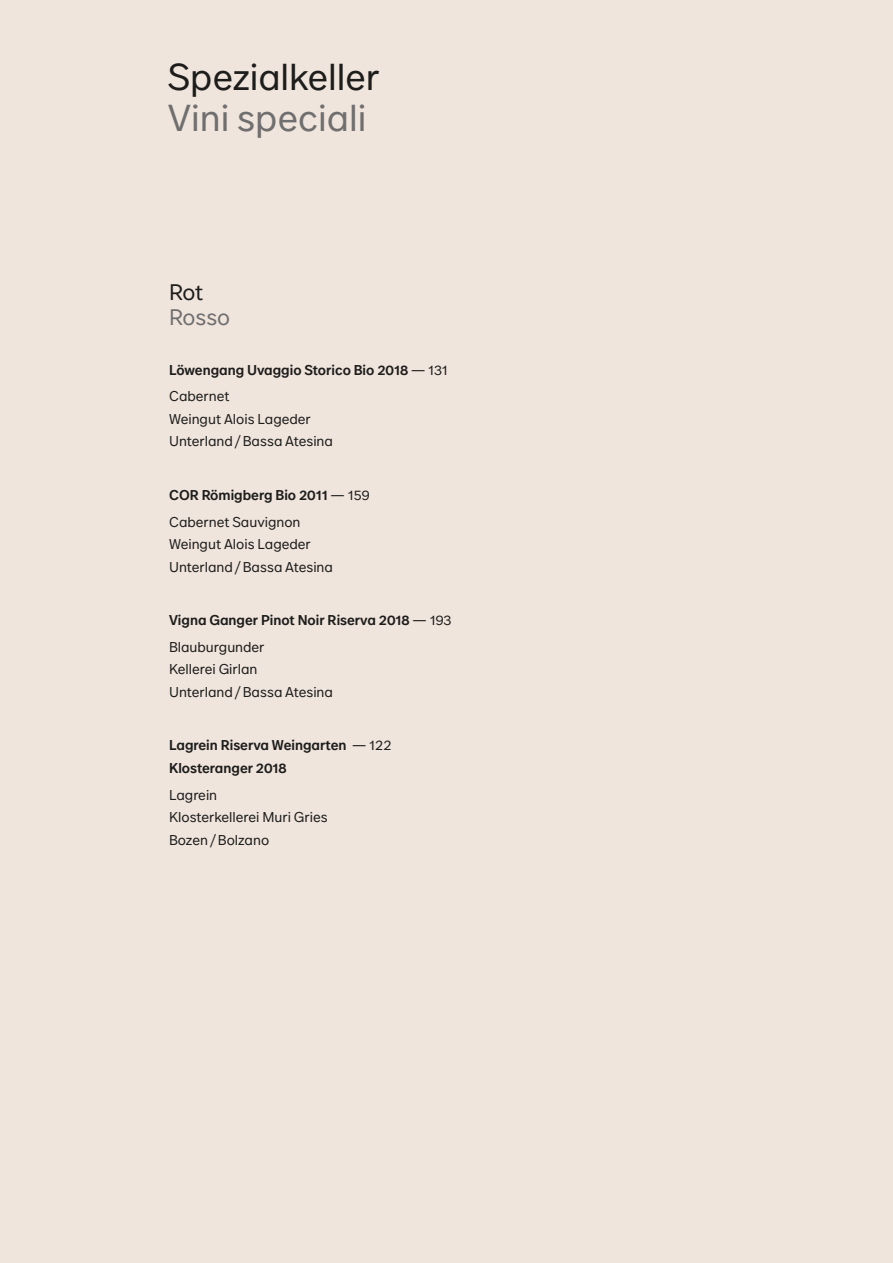
<style>
.page{position:relative;width:893px;height:1263px;background:#f0e5dd}
.page>*{position:absolute;margin:0;border:0;box-sizing:border-box;transform-origin:0 0}
.Ü1{font:37.5px/40.5px "Set Classic";color:#1d1d1b}
.Copytext_2{font:22.5px "Set Classic";letter-spacing:-.005em;color:#706f6f}
.Copytext_2-2{font:22.5px "Set Classic";color:#1d1d1b}
.Copytext_2-3{font:14.25px/22.5px "Set Classic";color:#1d1d1b}
.Copytext_2-4{font:500 14.25px/22.5px "Set Classic";color:#1d1d1b}
.s1{color:#706f6f}
.s2{font-weight:400}
</style>
<div class="page">
<p class="Ü1" style="left:168px;top:57px;width:213px">Spezialkeller<br><span class="s1">Vini speciali</span></p>
<p class="Copytext_2-2" style="left:169px;top:276px;width:36px">Rot</p>
<p class="Copytext_2" style="left:169px;top:302px;width:63px">Rosso</p>
<p class="Copytext_2-4" style="left:169px;top:358px;width:280px">Löwengang Uvaggio Storico Bio 2018 <span class="s2">— 131</span></p>
<p class="Copytext_2-3" style="left:169px;top:385px;width:166px">Cabernet<br>Weingut Alois Lageder<br>Unterland / Bassa Atesina</p>
<p class="Copytext_2-4" style="left:169px;top:484px;width:202px">COR Römigberg Bio 2011 <span class="s2">— 159</span></p>
<p class="Copytext_2-3" style="left:169px;top:510px;width:166px">Cabernet Sauvignon<br>Weingut Alois Lageder<br>Unterland / Bassa Atesina</p>
<p class="Copytext_2-4" style="left:169px;top:609px;width:284px">Vigna Ganger Pinot Noir Riserva 2018 <span class="s2">— 193</span></p>
<p class="Copytext_2-3" style="left:169px;top:636px;width:166px">Blauburgunder<br>Kellerei Girlan<br>Unterland / Bassa Atesina</p>
<p class="Copytext_2-4" style="left:169px;top:734px;width:224px">Lagrein Riserva Weingarten <span class="s2">— 122<br></span>Klosteranger 2018</p>
<p class="Copytext_2-3" style="left:169px;top:783px;width:160px">Lagrein<br>Klosterkellerei Muri Gries<br>Bozen / Bolzano</p>
</div>
